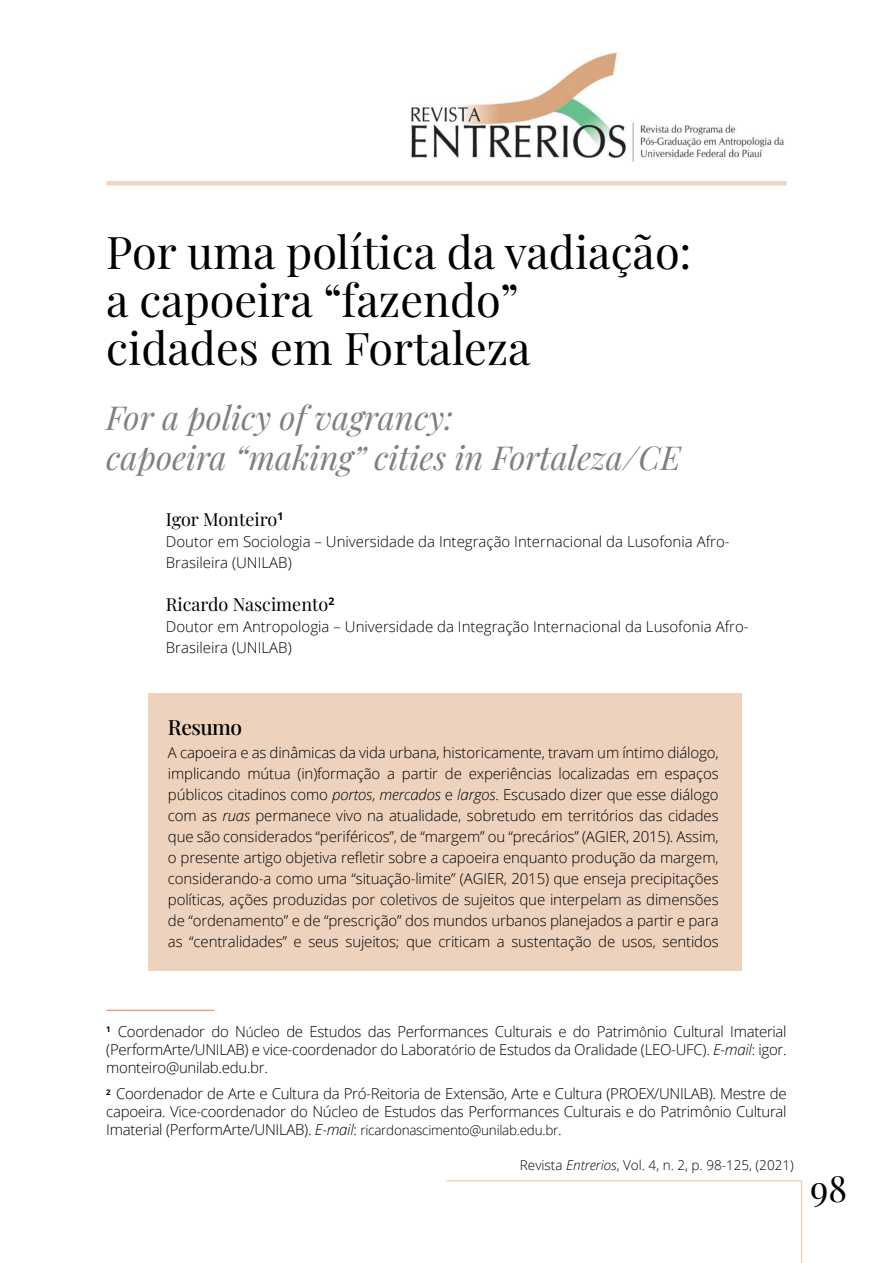
<style>
.page{position:relative;width:893px;height:1263px;background:#fff}
.page>*{position:absolute;margin:0;border:0;box-sizing:border-box;transform-origin:0 0}
.titulo_artigo{font:45px/48px "Playfair Display";color:#000}
.t1{font:36px "Playfair Display";color:#000}
.título_artigo_inglês{font:italic 33px/39.6px "Playfair Display";color:#808080}
.título_resumo{font:21px "Playfair Display";letter-spacing:-.025em;color:#000}
.autor_-_crédito{font:18px "Playfair Display";color:#000}
.texto_-_resumo{font:300 15px/21px "Open Sans";letter-spacing:-.01em;color:#000;text-align:justify}
.nota_pé_de_página{font:300 15px/18px "Open Sans";letter-spacing:-.02em;color:#000;text-align:justify}
.minicurrículo{font:300 15px/21px "Open Sans";color:#000}
.t2{font:300 13.5px "Open Sans";color:#000}
.s1{font-style:italic}
.s2{font-size:13.5px}
</style>
<div class="page">
<img style="left:411px;top:52px;width:373px;height:110px">
<hr style="left:801px;top:1181px;width:1px;height:82px;background:#eed4c2">
<hr style="left:446px;top:1180px;width:356px;height:1px;background:#eed4c2">
<hr style="left:106px;top:181px;width:681px;height:4px;background:#eed4c2">
<hr style="left:106px;top:1010px;width:108px;height:1px;background:#dca680">
<div style="left:149px;top:693px;width:593px;height:277px;background:#edd2be"></div>
<p class="titulo_artigo" style="left:106px;top:224px;width:587px">Por uma política da vadiação: a capoeira “fazendo”<br>cidades em Fortaleza</p>
<p class="título_artigo_inglês" style="left:106px;top:395px;width:576px">For a policy of vagrancy:<br>capoeira “making” cities in Fortaleza/CE</p>
<p class="autor_-_crédito" style="left:166px;top:505px;width:119px">Igor Monteiro<sup>1</sup></p>
<p class="minicurrículo" style="left:166px;top:531px;width:565px">Doutor em Sociologia – Universidade da Integração Internacional da Lusofonia Afro-<br>Brasileira (UNILAB)</p>
<p class="autor_-_crédito" style="left:166px;top:590px;width:170px">Ricardo Nascimento<sup>2</sup></p>
<p class="minicurrículo" style="left:166px;top:615px;width:584px">Doutor em Antropologia – Universidade da Integração Internacional da Lusofonia Afro-<br>Brasileira (UNILAB)</p>
<p class="título_resumo" style="left:168px;top:711px;width:76px">Resumo</p>
<p class="texto_-_resumo" style="left:168px;top:741px;width:552px">A capoeira e as dinâmicas da vida urbana, historicamente, travam um íntimo diálogo, implicando mútua (in)formação a partir de experiências localizadas em espaços públicos citadinos como <span class="s1">portos</span>, <span class="s1">mercados</span> e <span class="s1">largos</span>. Escusado dizer que esse diálogo com as <span class="s1">ruas</span> permanece vivo na atualidade, sobretudo em territórios das cidades que são considerados “periféricos”, de “margem” ou “precários” (AGIER, 2015). Assim, o presente artigo objetiva refletir sobre a capoeira enquanto produção da margem, considerando-a como uma “situação-limite” (AGIER, 2015) que enseja precipitações políticas, ações produzidas por coletivos de sujeitos que interpelam as dimensões de “ordenamento” e de “prescrição” dos mundos urbanos planejados a partir e para as “centralidades” e seus sujeitos; que criticam a sustentação de usos, sentidos</p>
<p class="nota_pé_de_página" style="left:106px;top:1022px;width:682px"><sup>1</sup> Coordenador do N<span class="s2">ú</span>cleo de Estudos das Performances Culturais e do Patrim<span class="s2">ô</span>nio Cultural Imaterial (PerformArte/UNILAB) e vice-coordenador do Laborat<span class="s2">ó</span>rio de Estudos da Oralidade (LEO-UFC). <span class="s1">E-mail</span>: igor. monteiro@unilab.edu.br.</p>
<p class="nota_pé_de_página" style="left:106px;top:1084px;width:682px"><sup>2</sup> Coordenador de Arte e Cultura da Pró-Reitoria de Extensão, Arte e Cultura (PROEX/UNILAB). Mestre de capoeira. Vice-coordenador do Núcleo de Estudos das Performances Culturais e do Patrimônio Cultural Imaterial (PerformArte/UNILAB). <span class="s1">E-mail</span>: <span class="s2">ricardonascimento@unilab.edu.br</span>.</p>
<p class="t2" style="left:520px;top:1156px;width:275px">Revista <span class="s1">Entrerios</span>, Vol. 4, n. 2, p. 98-125, (2021)</p>
<h2 class="t1" style="left:810px;top:1161px;width:39px">98</h2>
</div>
